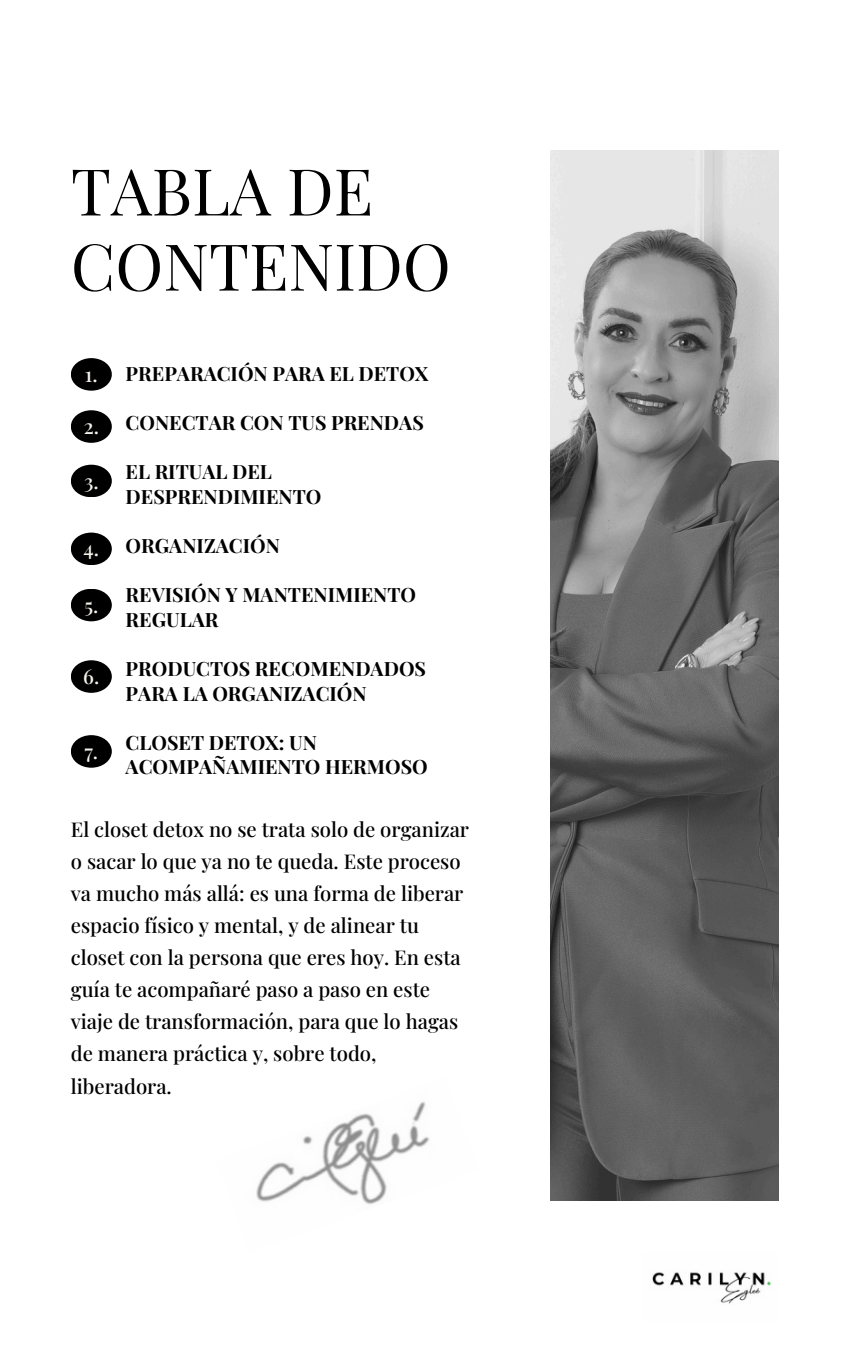
<style>
.page{position:relative;width:864px;height:1350px;background:#fff}
.page>*{position:absolute;margin:0;border:0;box-sizing:border-box;transform-origin:0 0}
.t1{font:64.8px/75.1px "Playfair Display";color:#000}
.t2{font:500 20.25px/31.9px "Playfair Display";color:#000}
.t3{font:500 20.25px "Playfair Display";color:#f6f3ec}
.t4{font:700 19.57px/24.5px "Playfair Display";color:#000}
</style>
<div class="page">
<div style="left:71px;top:358px;width:41px;height:33px;background:#000;border-radius:50%"></div>
<div style="left:71px;top:589px;width:41px;height:32px;background:#000;border-radius:50%"></div>
<div style="left:71px;top:465px;width:41px;height:32px;background:#000;border-radius:50%"></div>
<div style="left:71px;top:410px;width:41px;height:33px;background:#000;border-radius:50%"></div>
<div style="left:71px;top:660px;width:41px;height:33px;background:#000;border-radius:50%"></div>
<div style="left:71px;top:533px;width:41px;height:32px;background:#000;border-radius:50%"></div>
<div style="left:71px;top:735px;width:41px;height:33px;background:#000;border-radius:50%"></div>
<img style="left:551px;top:150px;width:227px;height:1050px">
<img style="left:256px;top:1101px;width:174px;height:104px">
<img style="left:652px;top:1272px;width:119px;height:32px">
<p class="t1" style="left:71px;top:151px;width:381px">TABLA DE<br>CONTENIDO</p>
<h1 class="t3" style="left:85px;top:360px;width:14px">1.</h1>
<p class="t3" style="left:84px;top:412px;width:17px">2.</p>
<p class="t3" style="left:84px;top:467px;width:16px">3.</p>
<p class="t3" style="left:84px;top:535px;width:17px">4.</p>
<p class="t3" style="left:84px;top:591px;width:15px">5.</p>
<p class="t3" style="left:83px;top:662px;width:18px">6.</p>
<p class="t3" style="left:84px;top:737px;width:15px">7.</p>
<h2 class="t4" style="left:126px;top:361px;width:304px">PREPARACIÓN PARA EL DETOX</h2>
<h2 class="t4" style="left:126px;top:410px;width:300px">CONECTAR CON TUS PRENDAS</h2>
<h2 class="t4" style="left:126px;top:459px;width:197px">EL RITUAL DEL<br>DESPRENDIMIENTO</h2>
<h2 class="t4" style="left:126px;top:533px;width:156px">ORGANIZACIÓN</h2>
<h2 class="t4" style="left:126px;top:582px;width:292px">REVISIÓN Y MANTENIMIENTO<br>REGULAR</h2>
<h2 class="t4" style="left:126px;top:656px;width:302px">PRODUCTOS RECOMENDADOS<br>PARA LA ORGANIZACIÓN</h2>
<p class="t4" style="left:126px;top:729px;width:304px">CLOSET DETOX: UN<br>ACOMPAÑAMIENTO HERMOSO</p>
<p class="t2" style="left:71px;top:813px;width:400px">El closet detox no se trata solo de organizar o sacar lo que ya no te queda. Este proceso va mucho más allá: es una forma de liberar espacio físico y mental, y de alinear tu closet con la persona que eres hoy. En esta guía te acompañaré paso a paso en este viaje de transformación, para que lo hagas de manera práctica y, sobre todo, liberadora.</p>
</div>
